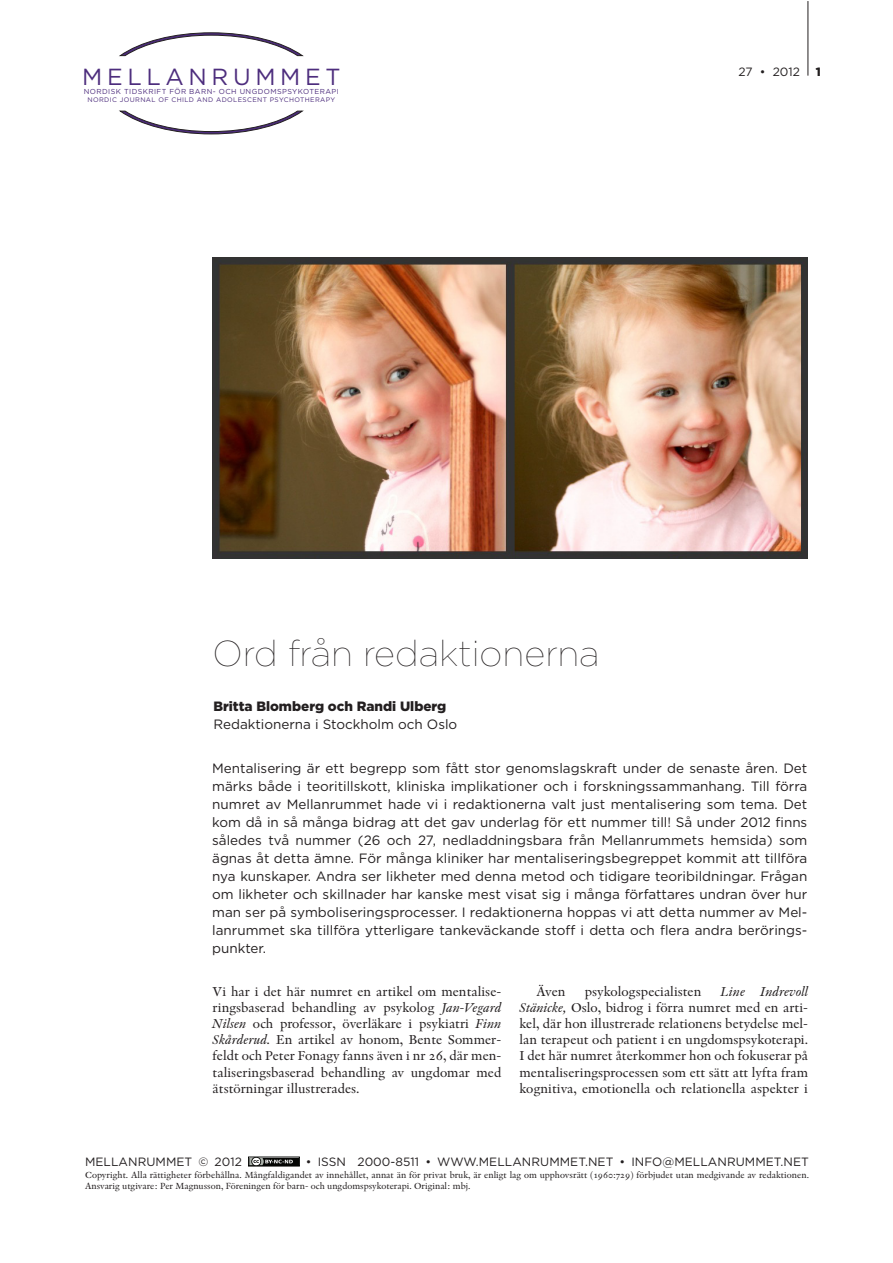
<style>
.page{position:relative;width:893px;height:1263px;background:#fff}
.page>*{position:absolute;margin:0;border:0;box-sizing:border-box;transform-origin:0 0}
.Rubrik1{font:100 36px "Gotham";color:#231f20}
.t1{font:23.25px "Gotham";letter-spacing:.2em;color:#4d2d7d}
.Ingress{font:13.5px/18px "Gotham";color:#231f20;text-align:justify}
.Bröd-2{font:13.5px/16.2px "Indigo Regular Os F";color:#231f20;text-align:justify}
.Bröd-1{font:13.5px/16.2px "Indigo Regular Os F";color:#231f20;text-align:justify}
.Titel{font:13.5px "Gotham";color:#231f20}
.Författare{font:900 13.5px "Gotham";color:#231f20}
.t2{font:12px "Gotham";letter-spacing:.005em;color:#231f20}
.t3{font:900 12px "Gotham";color:#231f20}
.t4{font:9.3px/11.1px "Indigo Regular Os F";color:#231f20}
.t5{font:7.2px "Gotham";letter-spacing:.06em;color:#4d2d7d}
.t6{font:6.6px "Gotham";letter-spacing:.06em;color:#4d2d7d}
.s1{font-family:"Indigo Italic Os F"}
</style>
<div class="page">
<hr style="left:808px;top:1px;width:1px;height:75px;background:#231f20">
<div style="left:248px;top:1157px;width:52px;height:9px;border:1px solid #040503"></div>
<div style="left:249px;top:1158px;width:49px;height:7px;background:#040503"></div>
<svg style="left:248px;top:1157px;width:45px;height:10px"></svg>
<svg style="left:119px;top:32px;width:184px;height:102px"></svg>
<img style="left:213px;top:257px;width:595px;height:301px">
<h2 class="t1" style="left:82px;top:62px;width:260px">MELLANRUMMET</h2>
<p class="t5" style="left:84px;top:87px;width:257px">NORDISK TIDSKRIFT FÖR BARN- OCH UNGDOMSPSYKOTERAPI</p>
<p class="t6" style="left:87px;top:96px;width:249px">NORDIC JOURNAL OF CHILD AND ADOLESCENT PSYCHOTHERAPY</p>
<p class="t2" style="left:738px;top:64px;width:63px">27 • 2012</p>
<p class="t3" style="left:816px;top:64px;width:7px">1</p>
<p class="Rubrik1" style="left:213px;top:631px;width:388px">Ord från redaktionerna</p>
<p class="Författare" style="left:213px;top:698px;width:234px">Britta Blomberg och Randi Ulberg</p>
<p class="Titel" style="left:213px;top:716px;width:245px">Redaktionerna i Stockholm och Oslo</p>
<p class="Ingress" style="left:212px;top:759px;width:597px">Mentalisering är ett begrepp som fått stor genomslagskraft under de senaste åren. Det märks både i teoritillskott, kliniska implikationer och i forskningssammanhang. Till förra numret av Mellanrummet hade vi i redaktionerna valt just mentalisering som tema. Det kom då in så många bidrag att det gav underlag för ett nummer till! Så under 2012 finns således två nummer (26 och 27, nedladdningsbara från Mellanrummets hemsida) som ägnas åt detta ämne. För många kliniker har mentaliseringsbegreppet kommit att tillföra nya kunskaper. Andra ser likheter med denna metod och tidigare teoribildningar. Frågan om likheter och skillnader har kanske mest visat sig i många författares undran över hur man ser på symboliseringsprocesser. I redaktionerna hoppas vi att detta nummer av Mel&shy;lanrummet ska tillföra ytterligare tankeväckande stoff i detta och flera andra berörings&shy;punkter.</p>
<p class="Bröd-1" style="left:213px;top:983px;width:290px">Vi har i det här numret en artikel om mentalise&shy;ringsbaserad behandling av psykolog <span class="s1">Jan-Vegard Nilsen</span> och professor, överläkare i psykiatri <span class="s1">Finn Skårderud.</span> En artikel av honom, Bente Sommer&shy;feldt och Peter Fonagy fanns även i nr 26, där men&shy;taliseringsbaserad behandling av ungdomar med ätstörningar illustrerades.</p>
<p class="Bröd-2" style="left:536px;top:983px;width:31px">Även</p>
<p class="Bröd-2" style="left:585px;top:983px;width:118px">psykologspecialisten</p>
<p class="Bröd-2" style="left:519px;top:983px;width:290px;text-indent:201px"><span class="s1">Line Indrevoll Stänicke,</span> Oslo, bidrog i förra numret med en arti&shy;kel, där hon illustrerade relationens betydelse mel&shy;lan terapeut och patient i en ungdomspsykoterapi.<br>I det här numret återkommer hon och fokuserar på mentaliseringsprocessen som ett sätt att lyfta fram kognitiva, emotionella och relationella aspekter i</p>
<p class="t2" style="left:85px;top:1155px;width:158px">MELLANRUMMET © 2012</p>
<p class="t2" style="left:306px;top:1155px;width:505px">• ISSN 2000-8511 • WWW.MELLANRUMMET.NET • INFO@MELLANRUMMET.NET</p>
<p class="t4" style="left:85px;top:1169px;width:725px">Copyright. Alla rättigheter förbehållna. Mångfaldigandet av innehållet, annat än för privat bruk, är enligt lag om upphovsrätt (1960:729) förbjudet utan medgivande av redaktionen.<br>Ansvarig utgivare: Per Magnusson, Föreningen för barn- och ungdomspsykoterapi. Original: mbj.</p>
</div>
